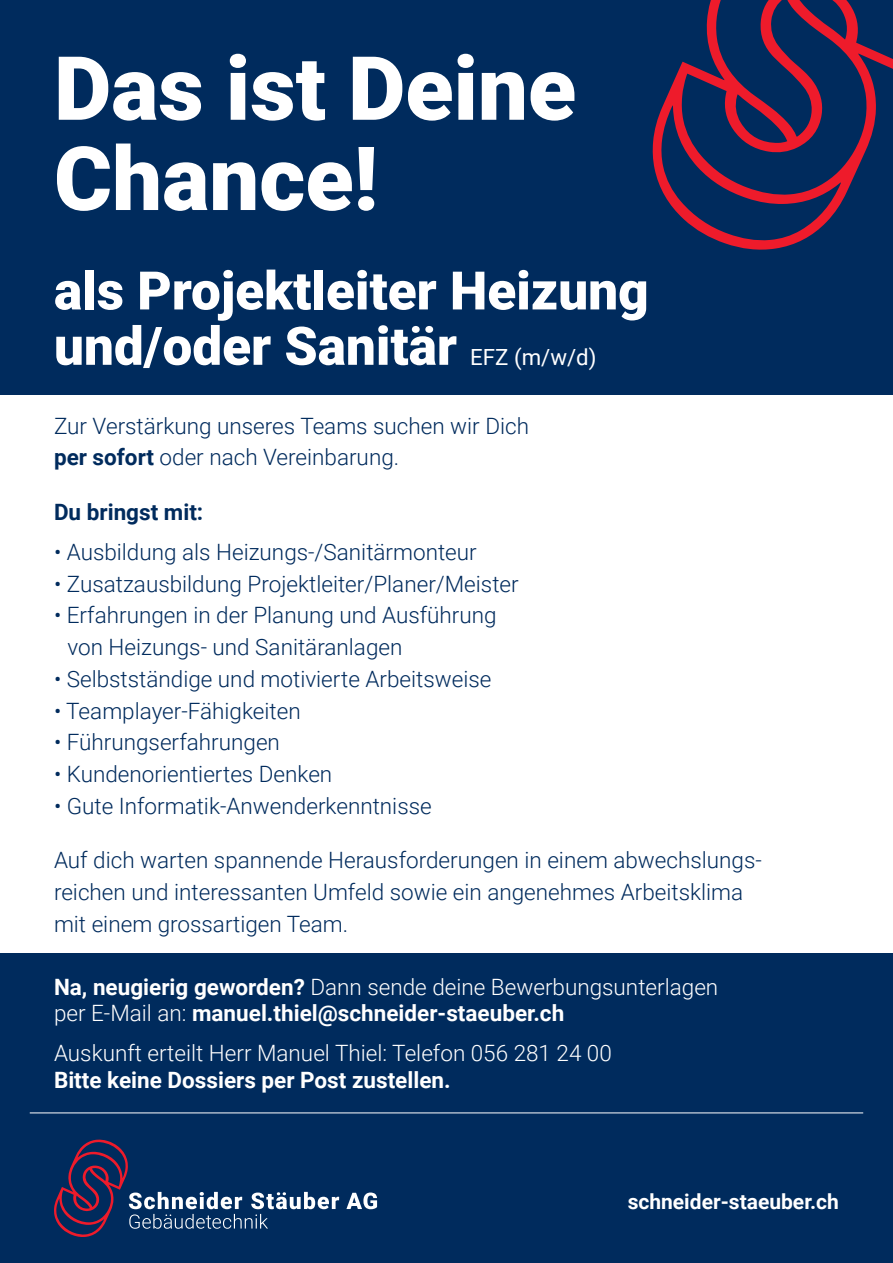
<style>
.page{position:relative;width:893px;height:1263px;background:#002b5d}
.page>*{position:absolute;margin:0;border:0;box-sizing:border-box;transform-origin:0 0}
.t1{font:900 88.65px/90.3px "Roboto";color:#fff}
.t2{font:900 53.1px/55.3px "Roboto";color:#fff}
.t3{font:300 22.5px/31.8px "Roboto";color:#002b5d}
.t4{font:700 22.5px/26.8px "Roboto";color:#fff}
.t5{font:300 22.5px "Roboto";color:#fff}
.t6{font:700 22.5px "Roboto";color:#002b5d}
.t7{font:22.2px "Roboto";color:#fff}
.t8{font:700 21px "Roboto";color:#fff}
.s1{font-weight:700}
.s2{font-weight:300}
</style>
<div class="page">
<div style="left:0;top:395px;width:893px;height:558px;background:#fff"></div>
<svg style="left:54px;top:1139px;width:323px;height:98px"></svg>
<hr style="left:30px;top:1112px;width:833px;height:1px;background:#fff">
<svg style="left:653px;top:0;width:240px;height:250px"></svg>
<h1 class="t1" style="left:54px;top:40px;width:524px">Das ist Deine<br>Chance!</h1>
<h2 class="t2" style="left:54px;top:261px;width:596px">als Projektleiter Heizung und/oder Sanitär</h2>
<p class="t7" style="left:470px;top:341px;width:128px">EFZ (m/w/d)</p>
<p class="t3" style="left:54px;top:409px;width:477px">Zur Verstärkung unseres Teams suchen wir Dich <span class="s1">per sofort</span> oder nach Vereinbarung.</p>
<p class="t6" style="left:54px;top:496px;width:151px">Du bringst mit:</p>
<p class="t3" style="left:54px;top:535px;width:424px">• Ausbildung als Heizungs-/Sanitärmonteur</p>
<p class="t3" style="left:54px;top:567px;width:466px">• Zusatzausbildung Projektleiter/Planer/Meister</p>
<p class="t3" style="left:68px;top:599px;width:431px;text-indent:-14px">• Erfahrungen in der Planung und Ausführung von Heizungs- und Sanitäranlagen</p>
<p class="t3" style="left:54px;top:662px;width:439px">• Selbstständige und motivierte Arbeitsweise</p>
<p class="t3" style="left:54px;top:694px;width:248px">• Teamplayer-Fähigkeiten</p>
<p class="t3" style="left:54px;top:726px;width:227px">• Führungserfahrungen</p>
<p class="t3" style="left:54px;top:757px;width:280px">• Kundenorientiertes Denken</p>
<p class="t3" style="left:54px;top:789px;width:379px">• Gute Informatik-Anwenderkenntnisse</p>
<p class="t3" style="left:54px;top:843px;width:709px">Auf dich warten spannende Herausforderungen in einem abwechslungs&shy;reichen und interessanten Umfeld sowie ein angenehmes Arbeitsklima mit einem grossartigen Team.</p>
<p class="t4" style="left:54px;top:972px;width:666px">Na, neugierig geworden? <span class="s2">Dann sende deine Bewerbungsunterlagen per E-Mail an:</span> manuel.thiel@schneider-staeuber.ch</p>
<p class="t5" style="left:54px;top:1037px;width:559px">Auskunft erteilt Herr Manuel Thiel: Telefon 056 281 24 00</p>
<p class="t4" style="left:54px;top:1066px;width:398px">Bitte keine Dossiers per Post zustellen.</p>
<p class="t8" style="left:628px;top:1186px;width:213px">schneider-staeuber.ch</p>
</div>
